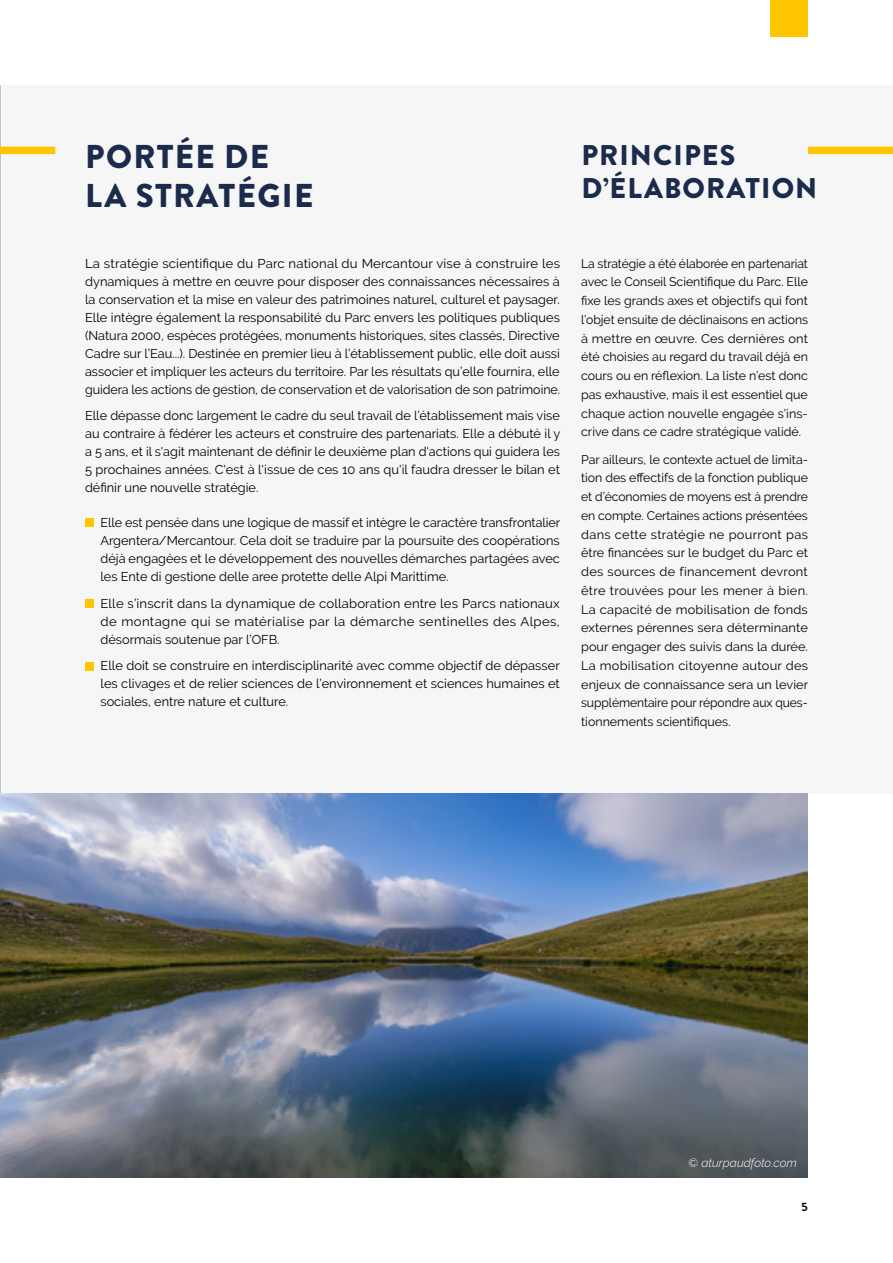
<style>
.page{position:relative;width:893px;height:1263px;background:#fff}
.page>*{position:absolute;margin:0;border:0;box-sizing:border-box;transform-origin:0 0}
.t1{font:900 33px/39.6px "Brandon Grotesque";letter-spacing:.04em;color:#1b2b4b}
.t2{font:900 28.5px/33px "Brandon Grotesque";letter-spacing:.04em;color:#1b2b4b}
.t3{font:12.75px/18px "Raleway";color:#000;text-align:justify}
.t4{font:12.45px/18.8px "Raleway";color:#000;text-align:justify}
.t5{font:italic 300 12px "Raleway";color:#fff}
.t6{font:700 12px "Brandon Grotesque";color:#000}
</style>
<div class="page">
<div style="left:770px;top:0;width:38px;height:37px;background:#fdc600"></div>
<div style="left:0;top:85px;width:893px;height:708px;background:#f6f6f6"></div>
<div style="left:85px;top:518px;width:9px;height:9px;background:#fdc600"></div>
<div style="left:85px;top:599px;width:9px;height:9px;background:#fdc600"></div>
<div style="left:85px;top:661px;width:9px;height:9px;background:#fdc600"></div>
<img style="left:0;top:793px;width:808px;height:385px">
<div style="left:0;top:147px;width:55px;height:7px;background:#fdc600"></div>
<div style="left:808px;top:147px;width:85px;height:7px;background:#fdc600"></div>
<h1 class="t1" style="left:85px;top:137px;width:230px">PORTÉE DE<br>LA STRATÉGIE</h1>
<h2 class="t2" style="left:581px;top:139px;width:237px">PRINCIPES<br>D’ÉLABORATION</h2>
<p class="t3" style="left:85px;top:254px;width:477px">La stratégie scientifique du Parc national du Mercantour vise à construire les dynamiques à mettre en œuvre pour disposer des connaissances nécessaires à la conservation et la mise en valeur des patrimoines naturel, culturel et paysager.<br>Elle intègre également la responsabilité du Parc envers les politiques publiques (Natura 2000, espèces protégées, monuments historiques, sites classés, Directive Cadre sur l’Eau...). Destinée en premier lieu à l’établissement public, elle doit aussi associer et impliquer les acteurs du territoire. Par les résultats qu’elle fournira, elle guidera les actions de gestion, de conservation et de valorisation de son patrimoine.</p>
<p class="t3" style="left:85px;top:407px;width:477px">Elle dépasse donc largement le cadre du seul travail de l’établissement mais vise au contraire à fédérer les acteurs et construire des partenariats. Elle a débuté il y a 5 ans, et il s'agit maintenant de définir le deuxième plan d'actions qui guidera les 5 prochaines années. C'est à l'issue de ces 10 ans qu'il faudra dresser le bilan et définir une nouvelle stratégie.</p>
<p class="t3" style="left:100px;top:514px;width:461px">Elle est pensée dans une logique de massif et intègre le caractère transfrontalier Argentera/Mercantour. Cela doit se traduire par la poursuite des coopérations déjà engagées et le développement des nouvelles démarches partagées avec les Ente di gestione delle aree protette delle Alpi Marittime.</p>
<p class="t3" style="left:100px;top:594px;width:461px">Elle s’inscrit dans la dynamique de collaboration entre les Parcs nationaux de montagne qui se matérialise par la démarche sentinelles des Alpes, désormais soutenue par l’OFB.</p>
<p class="t3" style="left:100px;top:657px;width:461px">Elle doit se construire en interdisciplinarité avec comme objectif de dépasser les clivages et de relier sciences de l’environnement et sciences humaines et sociales, entre nature et culture.</p>
<p class="t4" style="left:581px;top:254px;width:228px">La stratégie a été élaborée en partenariat avec le Conseil Scientifique du Parc. Elle fixe les grands axes et objectifs qui font l’objet ensuite de déclinaisons en actions à mettre en œuvre. Ces dernières ont été choisies au regard du travail déjà en cours ou en réflexion. La liste n’est donc pas exhaustive, mais il est essentiel que chaque action nouvelle engagée s’ins&shy;crive dans ce cadre stratégique validé.</p>
<p class="t4" style="left:581px;top:450px;width:229px">Par ailleurs, le contexte actuel de limita&shy;tion des effectifs de la fonction publique et d’économies de moyens est à prendre en compte. Certaines actions présentées dans cette stratégie ne pourront pas être financées sur le budget du Parc et des sources de financement devront être trouvées pour les mener à bien.<br>La capacité de mobilisation de fonds externes pérennes sera déterminante pour engager des suivis dans la durée.<br>La mobilisation citoyenne autour des enjeux de connaissance sera un levier supplémentaire pour répondre aux ques&shy;tionnements scientifiques.</p>
<p class="t5" style="left:688px;top:1156px;width:110px">© aturpaudfoto.com</p>
<p class="t6" style="left:802px;top:1199px;width:8px">5</p>
</div>
